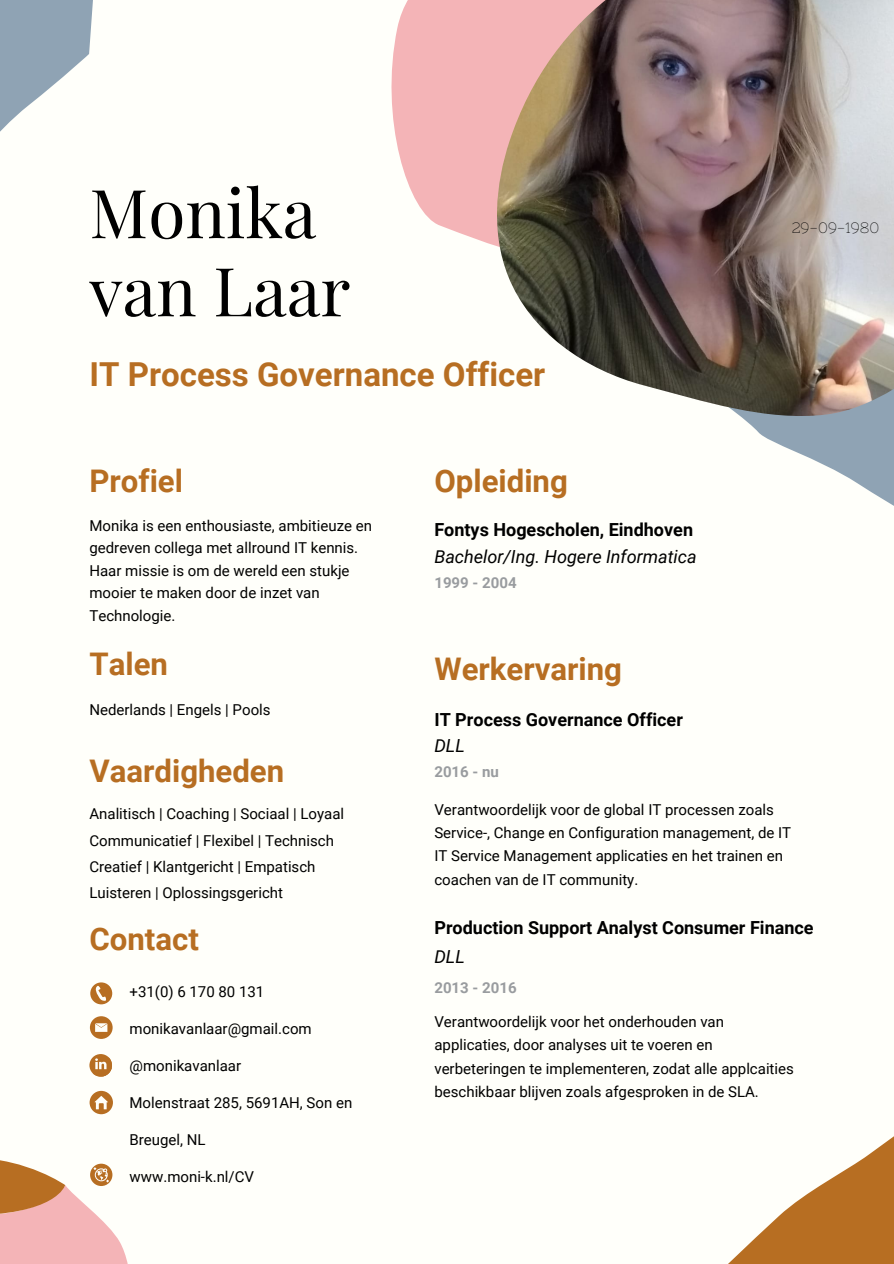
<style>
.page{position:relative;width:894px;height:1264px;background:#fff}
.page>*{position:absolute;margin:0;border:0;box-sizing:border-box;transform-origin:0 0}
.t1{font:67.5px "Playfair Display";color:#000}
.t2{font:700 33px "Roboto";color:#b76e22}
.t3{font:700 31.2px "Roboto";color:#b76e22}
.t4{font:700 18px "Roboto";color:#000}
.t5{font:italic 18px "Roboto";color:#000}
.t6{font:15px/23.4px "Roboto";color:#000}
.t7{font:700 15px "Roboto";color:#999c9f}
.t8{font:15px "Nixie One";color:#000}
</style>
<div class="page">
<div style="left:0;top:0;width:893px;height:1263px;background:#fffffa"></div>
<svg style="left:391px;top:0;width:106px;height:246px;background:#f5bfc1"></svg>
<svg style="left:740px;top:416px;width:153px;height:89px;fill:#8fa3b4"></svg>
<svg style="left:0;top:0;width:93px;height:132px"></svg>
<svg style="left:729px;top:1137px;width:164px;height:126px"></svg>
<img style="left:497px;top:0;width:396px;height:416px">
<svg style="left:90px;top:982px;width:22px;height:22px"></svg>
<div style="left:90px;top:1016px;width:23px;height:22px;background:#b76e22;border-radius:50%"></div>
<svg style="left:95px;top:1023px;width:12px;height:8px"></svg>
<svg style="left:89px;top:1054px;width:23px;height:22px"></svg>
<svg style="left:93px;top:1057px;width:19px;height:20px"></svg>
<svg style="left:90px;top:1090px;width:23px;height:24px"></svg>
<svg style="left:0;top:1093px;width:128px;height:170px"></svg>
<p class="t1" style="left:89px;top:165px;width:228px">Monika</p>
<p class="t1" style="left:89px;top:243px;width:262px">van Laar</p>
<p class="t2" style="left:89px;top:355px;width:457px">IT Process Governance Officer</p>
<p class="t3" style="left:89px;top:463px;width:95px">Profiel</p>
<p class="t6" style="left:89px;top:514px;width:284px;line-height:22.4px">Monika is een enthousiaste, ambitieuze en gedreven collega met allround IT kennis.<br>Haar missie is om de wereld een stukje mooier te maken door de inzet van Technologie.</p>
<p class="t3" style="left:89px;top:646px;width:80px">Talen</p>
<p class="t6" style="left:89px;top:697px;width:183px">Nederlands | Engels | Pools</p>
<p class="t3" style="left:434px;top:463px;width:135px">Opleiding</p>
<p class="t4" style="left:434px;top:519px;width:260px">Fontys Hogescholen, Eindhoven</p>
<p class="t5" style="left:434px;top:546px;width:264px">Bachelor/Ing. Hogere Informatica</p>
<p class="t7" style="left:434px;top:574px;width:84px">1999 - 2004</p>
<p class="t3" style="left:434px;top:650px;width:189px">Werkervaring</p>
<p class="t4" style="left:434px;top:709px;width:250px">IT Process Governance Officer</p>
<p class="t5" style="left:434px;top:735px;width:32px">DLL</p>
<p class="t8" style="left:791px;top:219px;width:89px">29-09-1980</p>
<p class="t3" style="left:89px;top:752px;width:196px">Vaardigheden</p>
<p class="t6" style="left:89px;top:802px;width:256px">Analitisch | Coaching | Sociaal | Loyaal</p>
<p class="t6" style="left:89px;top:827px;width:246px;line-height:26.2px">Communicatief | Flexibel | Technisch<br>Creatief | Klantgericht | Empatisch<br>Luisteren | Oplossingsgericht</p>
<p class="t3" style="left:89px;top:921px;width:111px">Contact</p>
<p class="t6" style="left:129px;top:979px;width:136px">+31(0) 6 170 80 131</p>
<p class="t6" style="left:129px;top:1016px;width:184px">monikavanlaar@gmail.com</p>
<p class="t6" style="left:129px;top:1053px;width:113px">@monikavanlaar</p>
<p class="t6" style="left:129px;top:1090px;width:224px">Molenstraat 285, 5691AH, Son en</p>
<p class="t6" style="left:129px;top:1127px;width:78px">Breugel, NL</p>
<p class="t6" style="left:129px;top:1164px;width:126px">www.moni-k.nl/CV</p>
<p class="t7" style="left:434px;top:763px;width:66px">2016 - nu</p>
<p class="t6" style="left:434px;top:797px;width:358px">Verantwoordelijk voor de global IT processen zoals Service-, Change en Configuration management, de IT IT Service Management applicaties en het trainen en coachen van de IT community.</p>
<p class="t4" style="left:434px;top:917px;width:380px">Production Support Analyst Consumer Finance</p>
<p class="t5" style="left:434px;top:946px;width:32px">DLL</p>
<p class="t7" style="left:434px;top:978px;width:84px">2013 - 2016</p>
<p class="t6" style="left:434px;top:1010px;width:361px">Verantwoordelijk voor het onderhouden van applicaties, door analyses uit te voeren en verbeteringen te implementeren, zodat alle applcaities beschikbaar blijven zoals afgesproken in de SLA.</p>
</div>
